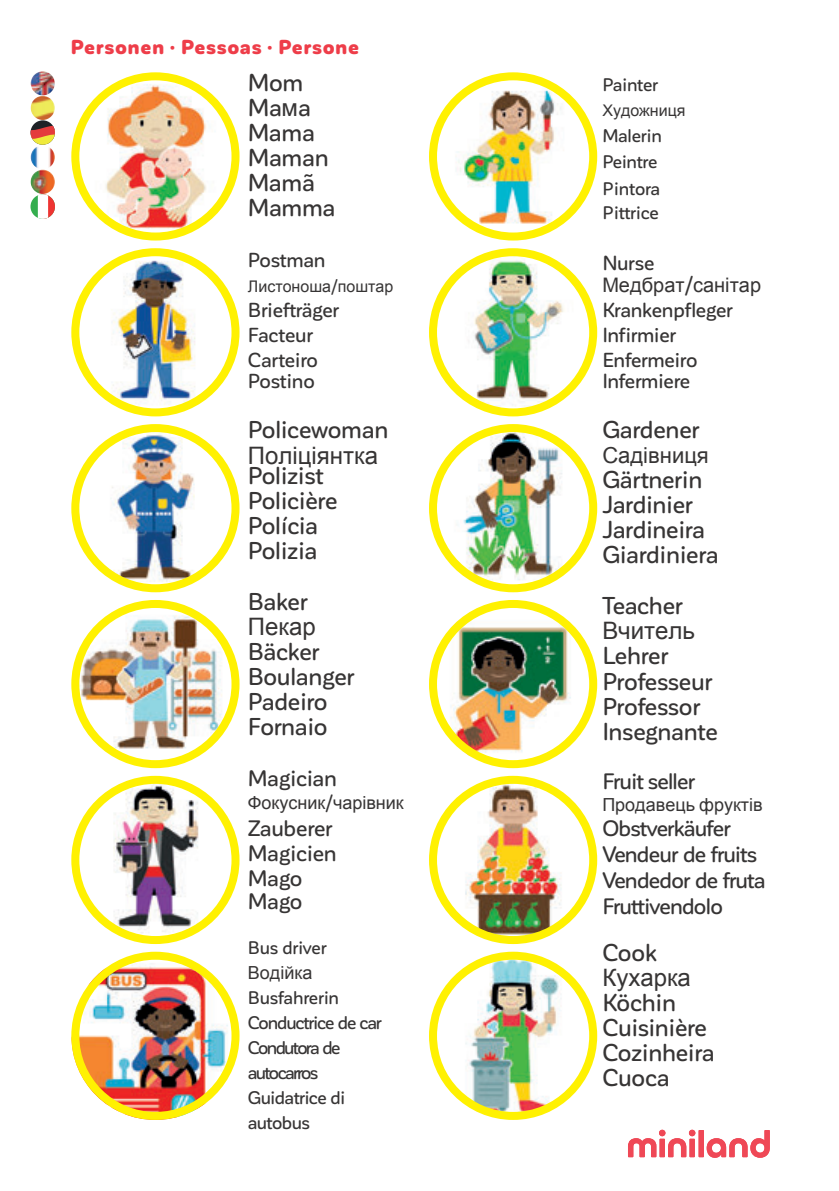
<style>
.page{position:relative;width:839px;height:1191px;background:#fff}
.page>*{position:absolute;margin:0;border:0;box-sizing:border-box;transform-origin:0 0}
.t1{font:500 24px/25px "Corporative Sans Rd";letter-spacing:-.01em;color:#373535}
.t2{font:24px "Arial";color:#373535}
.t3{font:500 22px/26px "Corporative Sans Rd";letter-spacing:-.035em;color:#373535}
.t4{font:500 22px/24.4px "Corporative Sans Rd";letter-spacing:-.01em;color:#373535}
.t5{font:22px "Arial";color:#373535}
.t6{font:500 22px "Corporative Sans Rd";letter-spacing:-.005em;color:#373535}
.t7{font:500 20px/25px "Corporative Sans Rd";letter-spacing:-.01em;color:#373535}
.t8{font:900 20px "Corporative Sans Rd";letter-spacing:.03em;color:#ee3d49}
.t9{font:20px "Arial";color:#373535}
.t10{font:500 18px/25px "Corporative Sans Rd";letter-spacing:-.055em;color:#373535}
.t11{font:18px "Arial";color:#373535}
.t12{font:500 18px/26.2px "Corporative Sans Rd";letter-spacing:-.01em;color:#373535}
.t13{font:500 18px "Corporative Sans Rd";letter-spacing:-.005em;color:#373535}
.t14{font:16px "Arial";color:#373535}
.s1{font-family:"Arial";font-weight:400}
.s2{font-family:"Corporative Sans Rd";font-weight:500}
</style>
<div class="page">
<img style="left:71px;top:72px;width:168px;height:168px;border-radius:84px">
<div style="left:71px;top:72px;width:168px;height:168px;border:8px solid #fff101;border-radius:50%"></div>
<img style="left:75px;top:249px;width:160px;height:160px">
<div style="left:71px;top:248px;width:168px;height:168px;border:8px solid #fff101;border-radius:50%"></div>
<img style="left:75px;top:426px;width:161px;height:161px">
<div style="left:71px;top:424px;width:168px;height:168px;border:8px solid #fff101;border-radius:50%"></div>
<img style="left:80px;top:603px;width:156px;height:158px">
<div style="left:71px;top:600px;width:168px;height:168px;border:8px solid #fff101;border-radius:50%"></div>
<img style="left:78px;top:784px;width:158px;height:150px">
<div style="left:71px;top:775px;width:168px;height:168px;border:8px solid #fff101;border-radius:50%"></div>
<img style="left:71px;top:951px;width:168px;height:168px;border-radius:84px">
<div style="left:71px;top:951px;width:168px;height:168px;border:8px solid #fff101;border-radius:50%"></div>
<img style="left:431px;top:81px;width:155px;height:152px">
<div style="left:429px;top:72px;width:168px;height:168px;border:8px solid #fff101;border-radius:50%"></div>
<img style="left:441px;top:252px;width:155px;height:154px">
<div style="left:429px;top:248px;width:168px;height:168px;border:8px solid #fff101;border-radius:50%"></div>
<img style="left:430px;top:424px;width:160px;height:160px">
<div style="left:429px;top:424px;width:168px;height:168px;border:8px solid #fff101;border-radius:50%"></div>
<img style="left:429px;top:608px;width:165px;height:160px">
<div style="left:429px;top:600px;width:168px;height:168px;border:8px solid #fff101;border-radius:50%"></div>
<img style="left:429px;top:775px;width:168px;height:168px;border-radius:84px">
<div style="left:429px;top:775px;width:168px;height:168px;border:8px solid #fff101;border-radius:50%"></div>
<img style="left:429px;top:951px;width:168px;height:168px;border-radius:84px">
<div style="left:429px;top:951px;width:168px;height:168px;border:8px solid #fff101;border-radius:50%"></div>
<svg style="left:31px;top:120px;width:24px;height:25px"></svg>
<svg style="left:30px;top:194px;width:25px;height:25px"></svg>
<img style="left:31px;top:170px;width:24px;height:24px;border-radius:12px">
<img style="left:31px;top:145px;width:24px;height:24px;border-radius:12px">
<img style="left:31px;top:96px;width:24px;height:24px;border-radius:12px">
<img style="left:31px;top:71px;width:24px;height:24px;border-radius:12px">
<svg style="left:628px;top:1129px;width:67px;height:27px"></svg>
<div style="left:698px;top:1129px;width:5px;height:27px;background:#ef4856"></div>
<svg style="left:706px;top:1130px;width:63px;height:27px"></svg>
<p class="t8" style="left:70px;top:34px;width:290px">Personen · Pessoas · Persone</p>
<p class="t1" style="left:248px;top:70px;width:89px">Mom<br>Ma<span class="s1">м</span>a<br>Mama<br>Maman<br>Mamã<br>Mamma</p>
<p class="t7" style="left:248px;top:247px;width:79px">Postman</p>
<p class="t14" style="left:248px;top:277px;width:147px">Листоноша<span class="s2">/</span>поштар</p>
<p class="t7" style="left:248px;top:297px;width:93px">Briefträger<br>Facteur<br>Carteiro</p>
<p class="t7" style="left:248px;top:369px;width:68px">Postino</p>
<p class="t1" style="left:248px;top:417px;width:142px">Policewoman</p>
<p class="t2" style="left:248px;top:441px;width:132px">Поліціянтка</p>
<p class="t1" style="left:248px;top:463px;width:91px">Polizist<br>Policière<br>Polícia<br>Polizia</p>
<p class="t1" style="left:248px;top:588px;width:61px">Baker</p>
<p class="t2" style="left:248px;top:613px;width:69px">Пекар</p>
<p class="t1" style="left:248px;top:639px;width:108px">Bäcker<br>Boulanger<br>Padeiro<br>Fornaio</p>
<p class="t6" style="left:248px;top:766px;width:91px">Magician</p>
<p class="t11" style="left:248px;top:792px;width:157px">Фокусник<span class="s2">/</span>чарівник</p>
<p class="t4" style="left:248px;top:816px;width:90px">Zauberer<br>Magicien<br>Mago<br>Mago</p>
<p class="t12" style="left:248px;top:934px;width:80px">Bus driver</p>
<p class="t11" style="left:248px;top:962px;width:66px">Водійка</p>
<p class="t10" style="left:248px;top:985px;width:136px">Busfahrerin<br>Conductrice de car<br>Condutora de autocarros<br>Guidatrice di autobus</p>
<p class="t12" style="left:602px;top:71px;width:58px">Painter</p>
<p class="t14" style="left:602px;top:101px;width:85px">Художниця</p>
<p class="t12" style="left:602px;top:123px;width:61px">Malerin<br>Peintre<br>Pintora</p>
<p class="t13" style="left:602px;top:203px;width:58px">Pittrice</p>
<p class="t7" style="left:602px;top:250px;width:53px">Nurse</p>
<p class="t9" style="left:602px;top:274px;width:160px">Медбрат<span class="s2">/</span>санітар</p>
<p class="t7" style="left:602px;top:297px;width:132px">Krankenpfleger<br>Infirmier<br>Enfermeiro</p>
<p class="t7" style="left:602px;top:369px;width:89px">Infermiere</p>
<p class="t1" style="left:602px;top:417px;width:99px">Gardener</p>
<p class="t5" style="left:602px;top:443px;width:108px">Садівниця</p>
<p class="t1" style="left:602px;top:467px;width:118px">Gärtnerin<br>Jardinier<br>Jardineira<br>Giardiniera</p>
<p class="t1" style="left:602px;top:593px;width:82px">Teacher</p>
<p class="t2" style="left:602px;top:617px;width:94px">Вчитель</p>
<p class="t1" style="left:602px;top:643px;width:117px">Lehrer<br>Professeur<br>Professor<br>Insegnante</p>
<p class="t3" style="left:602px;top:767px;width:94px">Fruit seller</p>
<p class="t11" style="left:602px;top:794px;width:162px">Продавець фруктів</p>
<p class="t3" style="left:602px;top:814px;width:165px">Obstverkäufer<br>Vendeur de fruits<br>Vendedor de fruta<br>Fruttivendolo</p>
<p class="t1" style="left:602px;top:940px;width:56px">Cook</p>
<p class="t2" style="left:602px;top:964px;width:90px">Кухарка</p>
<p class="t1" style="left:602px;top:990px;width:114px">Köchin<br>Cuisinière<br>Cozinheira<br>Cuoca</p>
</div>
